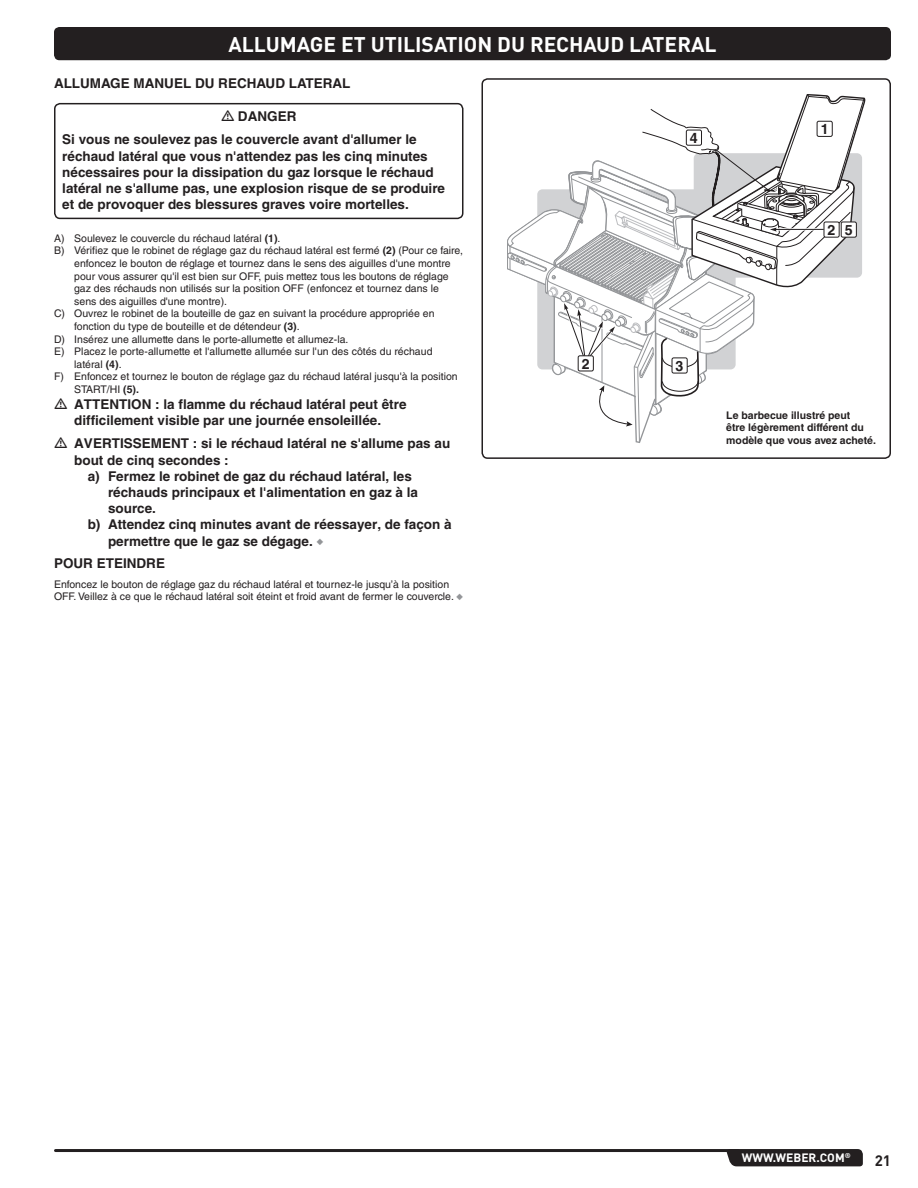
<style>
.page{position:relative;width:918px;height:1188px;background:#fff}
.page>*{position:absolute;margin:0;border:0;box-sizing:border-box;transform-origin:0 0}
.t1{font:21px "DI Nkerned";color:#fff}
.t2{font:15px "DI Nkerned";color:#231f20}
.t3{font:700 14.25px "Helvetica LT Std";color:#231f20}
.t4{font:700 13.5px/16.2px "Helvetica LT Std";color:#231f20}
.t5{font:12px "DI Nkerned";color:#fff}
.t6{font:10.5px/12.6px "Helvetica LT Std";color:#231f20}
.t7{font:700 10.5px/12.6px "Helvetica LT Std";color:#231f20}
.s1{font-weight:700}
.s2{color:#939598}
</style>
<div class="page">
<div style="left:54px;top:27px;width:837px;height:33px;background:#231f20;border-radius:5px"></div>
<hr style="left:56px;top:1149px;width:682px;height:3px;background:#231f20">
<div style="left:726px;top:1149px;width:137px;height:17px;background:#231f20"></div>
<div style="left:54px;top:103px;width:409px;height:116px;border:2px solid #231f20;border-radius:5px"></div>
<svg style="left:507px;top:94px;width:358px;height:349px"></svg>
<div style="left:482px;top:78px;width:409px;height:381px;border:2px solid #231f20;border-radius:5px"></div>
<h1 class="t1" style="left:228px;top:31px;width:490px">ALLUMAGE ET UTILISATION DU RECHAUD LATERAL</h1>
<p class="t4" style="left:54px;top:75px;width:298px">ALLUMAGE MANUEL DU RECHAUD LATERAL</p>
<p class="t4" style="left:62px;top:105px;width:356px;line-height:23px;text-indent:176px">DANGER<br>Si vous ne soulevez pas le couvercle avant d'allumer le</p>
<p class="t4" style="left:62px;top:147px;width:384px">réchaud latéral que vous n'attendez pas les cinq minutes nécessaires pour la dissipation du gaz lorsque le réchaud latéral ne s'allume pas, une explosion risque de se produire et de provoquer des blessures graves voire mortelles.</p>
<p class="t6" style="left:54px;top:232px;width:226px">A) Soulevez le couvercle du réchaud latéral <span class="s1">(1)</span>.</p>
<p class="t6" style="left:54px;top:244px;width:411px">B) Vérifiez que le robinet de réglage gaz du réchaud latéral est fermé <span class="s1">(2)</span> (Pour ce faire,</p>
<p class="t6" style="left:74px;top:257px;width:378px">enfoncez le bouton de réglage et tournez dans le sens des aiguilles d'une montre</p>
<p class="t6" style="left:74px;top:270px;width:376px">pour vous assurer qu'il est bien sur OFF, puis mettez tous les boutons de réglage</p>
<p class="t6" style="left:74px;top:282px;width:366px">gaz des réchauds non utilisés sur la position OFF (enfoncez et tournez dans le</p>
<p class="t6" style="left:74px;top:295px;width:153px">sens des aiguilles d'une montre).</p>
<p class="t6" style="left:54px;top:307px;width:382px">C) Ouvrez le robinet de la bouteille de gaz en suivant la procédure appropriée en</p>
<p class="t6" style="left:74px;top:320px;width:225px">fonction du type de bouteille et de détendeur <span class="s1">(3)</span>.</p>
<p class="t6" style="left:54px;top:333px;width:294px">D) Insérez une allumette dans le porte-allumette et allumez-la.</p>
<p class="t6" style="left:54px;top:345px;width:380px">E) Placez le porte-allumette et l'allumette allumée sur l'un des côtés du réchaud</p>
<p class="t6" style="left:74px;top:358px;width:47px">latéral <span class="s1">(4)</span>.</p>
<p class="t6" style="left:54px;top:370px;width:405px">F) Enfoncez et tournez le bouton de réglage gaz du réchaud latéral jusqu'à la position</p>
<p class="t6" style="left:74px;top:383px;width:66px">START/HI <span class="s1">(5).</span></p>
<p class="t4" style="left:74px;top:396px;width:334px">ATTENTION : la flamme du réchaud latéral peut être difficilement visible par une journée ensoleillée.</p>
<p class="t4" style="left:74px;top:435px;width:378px">AVERTISSEMENT : si le réchaud latéral ne s'allume pas au</p>
<p class="t4" style="left:74px;top:451px;width:156px">bout de cinq secondes :</p>
<p class="t4" style="left:88px;top:468px;width:326px">a) Fermez le robinet de gaz du réchaud latéral, les</p>
<p class="t4" style="left:108px;top:484px;width:312px">réchauds principaux et l'alimentation en gaz à la</p>
<p class="t4" style="left:108px;top:500px;width:50px">source.</p>
<p class="t4" style="left:88px;top:516px;width:365px">b) Attendez cinq minutes avant de réessayer, de façon à</p>
<p class="t4" style="left:108px;top:532px;width:217px">permettre que le gaz se dégage. <span class="s2">◆</span></p>
<p class="t4" style="left:54px;top:555px;width:113px">POUR ETEINDRE</p>
<p class="t6" style="left:54px;top:578px;width:411px">Enfoncez le bouton de réglage gaz du réchaud latéral et tournez-le jusqu’à la position<br>OFF. Veillez à ce que le réchaud latéral soit éteint et froid avant de fermer le couvercle. <span class="s2">◆</span></p>
<h3 class="t3" style="left:690px;top:129px;width:9px">4</h3>
<h3 class="t3" style="left:582px;top:355px;width:9px">2</h3>
<h3 class="t3" style="left:676px;top:357px;width:9px">3</h3>
<h3 class="t3" style="left:821px;top:120px;width:9px">1</h3>
<h3 class="t3" style="left:828px;top:221px;width:27px">2 5</h3>
<p class="t7" style="left:726px;top:409px;width:151px">Le barbecue illustré peut<br>être légèrement différent du modèle que vous avez acheté.</p>
<p class="t5" style="left:742px;top:1150px;width:110px">WWW.WEBER.COM<sup>®</sup></p>
<h2 class="t2" style="left:875px;top:1151px;width:18px">21</h2>
</div>
